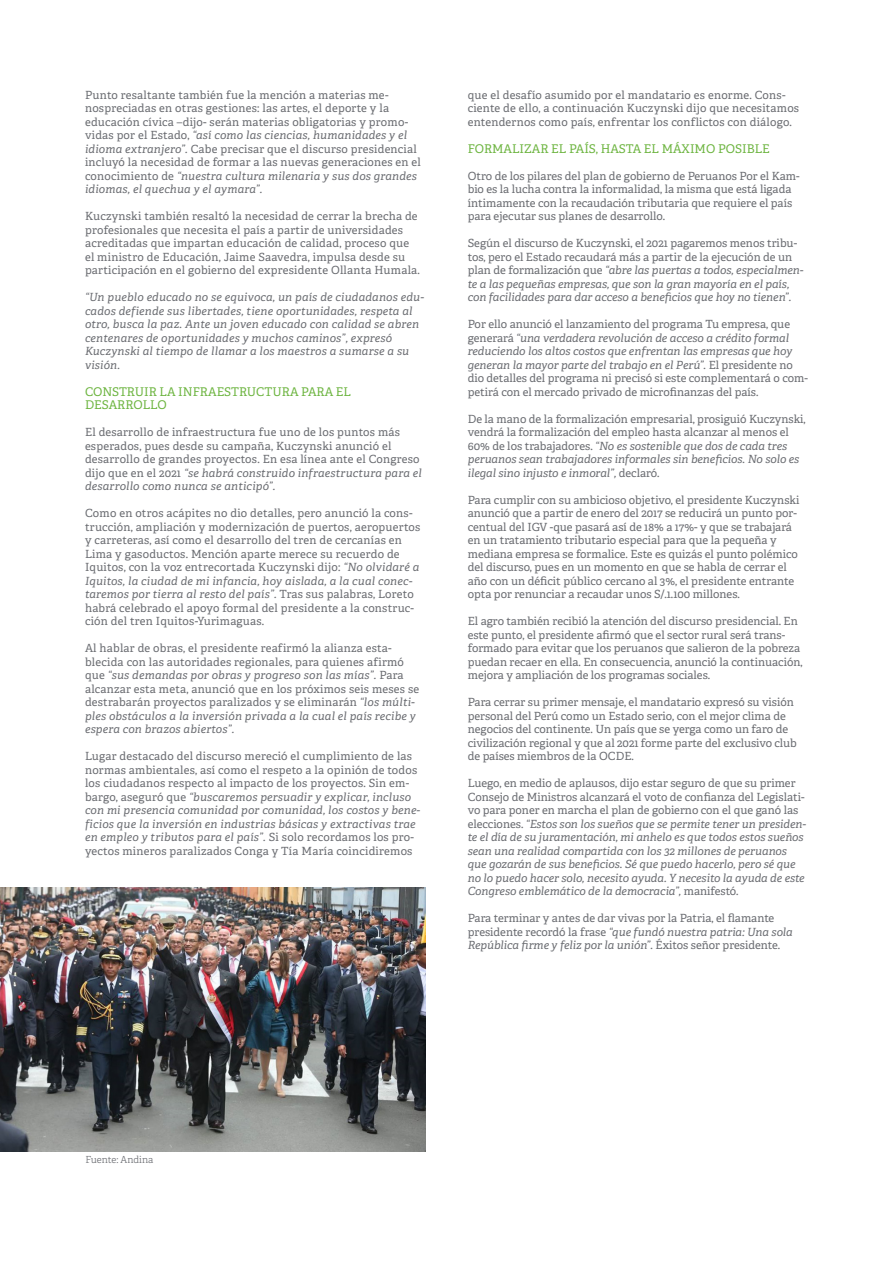
<style>
.page{position:relative;width:893px;height:1263px;background:#fff}
.page>*{position:absolute;margin:0;border:0;box-sizing:border-box;transform-origin:0 0}
.Subtítulo{font:12px/13.5px "Adelle";color:#6cb43f}
.texto_corrido{font:11.25px/13.5px "Adelle";letter-spacing:.02em;color:#6a6c71}
.texto_corrido-2{font:11.25px/13.5px "Adelle";color:#6a6c71}
.texto_corrido-3{font:italic 11.25px/13.5px "Adelle";color:#6a6c71}
.texto_corrido-4{font:italic 11.25px/13.5px "Adelle";letter-spacing:.02em;color:#6a6c71}
.Fuente_de_gráficos{font:300 9.75px "Adelle";color:#6a6c71}
.s1{font-style:italic}
.s2{font-style:normal}
</style>
<div class="page">
<img style="left:0;top:887px;width:425px;height:265px">
<p class="texto_corrido" style="left:85px;top:87px;width:337px">Punto resaltante también fue la mención a materias me&shy;nospreciadas en otras gestiones: las artes, el deporte y la educación cívica –dijo- serán materias obligatorias y promo&shy;vidas por el Estado, <span class="s1">“así como las ciencias, humanidades y el idioma extranjero”.</span> Cabe precisar que el discurso presidencial incluyó la necesidad de formar a las nuevas generaciones en el conocimiento de <span class="s1">“nuestra cultura milenaria y sus dos grandes idiomas, el quechua y el aymara”.</span></p>
<p class="texto_corrido" style="left:85px;top:209px;width:336px">Kuczynski también resaltó la necesidad de cerrar la brecha de profesionales que necesita el país a partir de universidades acreditadas que impartan educación de calidad, proceso que el ministro de Educación, Jaime Saavedra, impulsa desde su participación en el gobierno del expresidente Ollanta Humala.</p>
<p class="texto_corrido-4" style="left:85px;top:290px;width:340px">“Un pueblo educado no se equivoca, un país de ciudadanos edu&shy;cados defiende sus libertades, tiene oportunidades, respeta al otro, busca la paz. Ante un joven educado con calidad se abren centenares de oportunidades y muchos caminos”, expresó Kuczynski al tiempo de llamar a los maestros a sumarse a su visión.</p>
<p class="Subtítulo" style="left:85px;top:384px;width:267px">CONSTRUIR LA INFRAESTRUCTURA PARA EL<br>DESARROLLO</p>
<p class="texto_corrido" style="left:85px;top:425px;width:338px">El desarrollo de infraestructura fue uno de los puntos más esperados, pues desde su campaña, Kuczynski anunció el desarrollo de grandes proyectos. En esa línea ante el Congreso dijo que en el 2021 <span class="s1">“se habrá construido infraestructura para el desarrollo como nunca se anticipó”.</span></p>
<p class="texto_corrido" style="left:85px;top:506px;width:337px">Como en otros acápites no dio detalles, pero anunció la cons&shy;trucción, ampliación y modernización de puertos, aeropuertos y carreteras, así como el desarrollo del tren de cercanías en Lima y gasoductos. Mención aparte merece su recuerdo de Iquitos, con la voz entrecortada Kuczynski dijo: <span class="s1">“No olvidaré a Iquitos, la ciudad de mi infancia, hoy aislada, a la cual conec&shy;taremos por tierra al resto del país”.</span> Tras sus palabras, Loreto habrá celebrado el apoyo formal del presidente a la construc&shy;ción del tren Iquitos-Yurimaguas.</p>
<p class="texto_corrido" style="left:85px;top:641px;width:336px">Al hablar de obras, el presidente reafirmó la alianza esta&shy;blecida con las autoridades regionales, para quienes afirmó que <span class="s1">“sus demandas por obras y progreso son las mías”.</span> Para alcanzar esta meta, anunció que en los próximos seis meses se destrabarán proyectos paralizados y se eliminarán <span class="s1">“los múlti&shy;ples obstáculos a la inversión privada a la cual el país recibe y espera con brazos abiertos”.</span></p>
<p class="texto_corrido" style="left:85px;top:749px;width:337px">Lugar destacado del discurso mereció el cumplimiento de las normas ambientales, así como el respeto a la opinión de todos los ciudadanos respecto al impacto de los proyectos. Sin em&shy;bargo, aseguró que <span class="s1">“buscaremos persuadir y explicar, incluso con mi presencia comunidad por comunidad, los costos y bene&shy;ficios que la inversión en industrias básicas y extractivas trae en empleo y tributos para el país”.</span> Si solo recordamos los pro&shy;yectos mineros paralizados Conga y Tía María coincidiremos</p>
<p class="texto_corrido" style="left:468px;top:87px;width:333px">que el desafío asumido por el mandatario es enorme. Cons&shy;ciente de ello, a continuación Kuczynski dijo que necesitamos entendernos como país, enfrentar los conflictos con diálogo.</p>
<p class="Subtítulo" style="left:468px;top:141px;width:304px">FORMALIZAR EL PAÍS, HASTA EL MÁXIMO POSIBLE</p>
<p class="texto_corrido-2" style="left:468px;top:168px;width:333px">Otro de los pilares del plan de gobierno de Peruanos Por el Kam&shy;bio es la lucha contra la informalidad, la misma que está ligada íntimamente con la recaudación tributaria que requiere el país para ejecutar sus planes de desarrollo.</p>
<p class="texto_corrido-3" style="left:468px;top:236px;width:337px"><span class="s2">Según el discurso de Kuczynski, el 2021 pagaremos menos tribu&shy;tos, pero el Estado recaudará más a partir de la ejecución de un plan de formalización que</span> “abre las puertas a todos, especialmen&shy;te a las pequeñas empresas, que son la gran mayoría en el país, con facilidades para dar acceso a beneficios que hoy no tienen”.</p>
<p class="texto_corrido-2" style="left:468px;top:317px;width:342px">Por ello anunció el lanzamiento del programa Tu empresa, que generará <span class="s1">“una verdadera revolución de acceso a crédito formal reduciendo los altos costos que enfrentan las empresas que hoy generan la mayor parte del trabajo en el Perú”.</span> El presidente no dio detalles del programa ni precisó si este complementará o com&shy;petirá con el mercado privado de microfinanzas del país.</p>
<p class="texto_corrido-2" style="left:468px;top:411px;width:339px">De la mano de la formalización empresarial, prosiguió Kuczynski, vendrá la formalización del empleo hasta alcanzar al menos el 60% de los trabajadores. <span class="s1">“No es sostenible que dos de cada tres peruanos sean trabajadores informales sin beneficios. No solo es ilegal sino injusto e inmoral”,</span> declaró.</p>
<p class="texto_corrido-2" style="left:468px;top:492px;width:333px">Para cumplir con su ambicioso objetivo, el presidente Kuczynski anunció que a partir de enero del 2017 se reducirá un punto por&shy;centual del IGV -que pasará así de 18% a 17%- y que se trabajará en un tratamiento tributario especial para que la pequeña y mediana empresa se formalice. Este es quizás el punto polémico del discurso, pues en un momento en que se habla de cerrar el año con un déficit público cercano al 3%, el presidente entrante opta por renunciar a recaudar unos S/.1.100 millones.</p>
<p class="texto_corrido-2" style="left:468px;top:614px;width:336px">El agro también recibió la atención del discurso presidencial. En este punto, el presidente afirmó que el sector rural será trans&shy;formado para evitar que los peruanos que salieron de la pobreza puedan recaer en ella. En consecuencia, anunció la continuación, mejora y ampliación de los programas sociales.</p>
<p class="texto_corrido-2" style="left:468px;top:695px;width:331px">Para cerrar su primer mensaje, el mandatario expresó su visión personal del Perú como un Estado serio, con el mejor clima de negocios del continente. Un país que se yerga como un faro de civilización regional y que al 2021 forme parte del exclusivo club de países miembros de la OCDE.</p>
<p class="texto_corrido-3" style="left:468px;top:776px;width:340px"><span class="s2">Luego, en medio de aplausos, dijo estar seguro de que su primer Consejo de Ministros alcanzará el voto de confianza del Legislati&shy;vo para poner en marcha el plan de gobierno con el que ganó las elecciones.</span> “Estos son los sueños que se permite tener un presiden&shy;te el día de su juramentación, mi anhelo es que todos estos sueños sean una realidad compartida con los 32 millones de peruanos que gozarán de sus beneficios. Sé que puedo hacerlo, pero sé que no lo puedo hacer solo, necesito ayuda. Y necesito la ayuda de este Congreso emblemático de la democracia”, <span class="s2">manifestó.</span></p>
<p class="texto_corrido-2" style="left:468px;top:911px;width:327px">Para terminar y antes de dar vivas por la Patria, el flamante presidente recordó la frase <span class="s1">“que fundó nuestra patria: Una sola<br>República firme y feliz por la unión”.</span> Éxitos señor presidente.</p>
<p class="Fuente_de_gráficos" style="left:85px;top:1153px;width:70px">Fuente: Andina</p>
</div>
